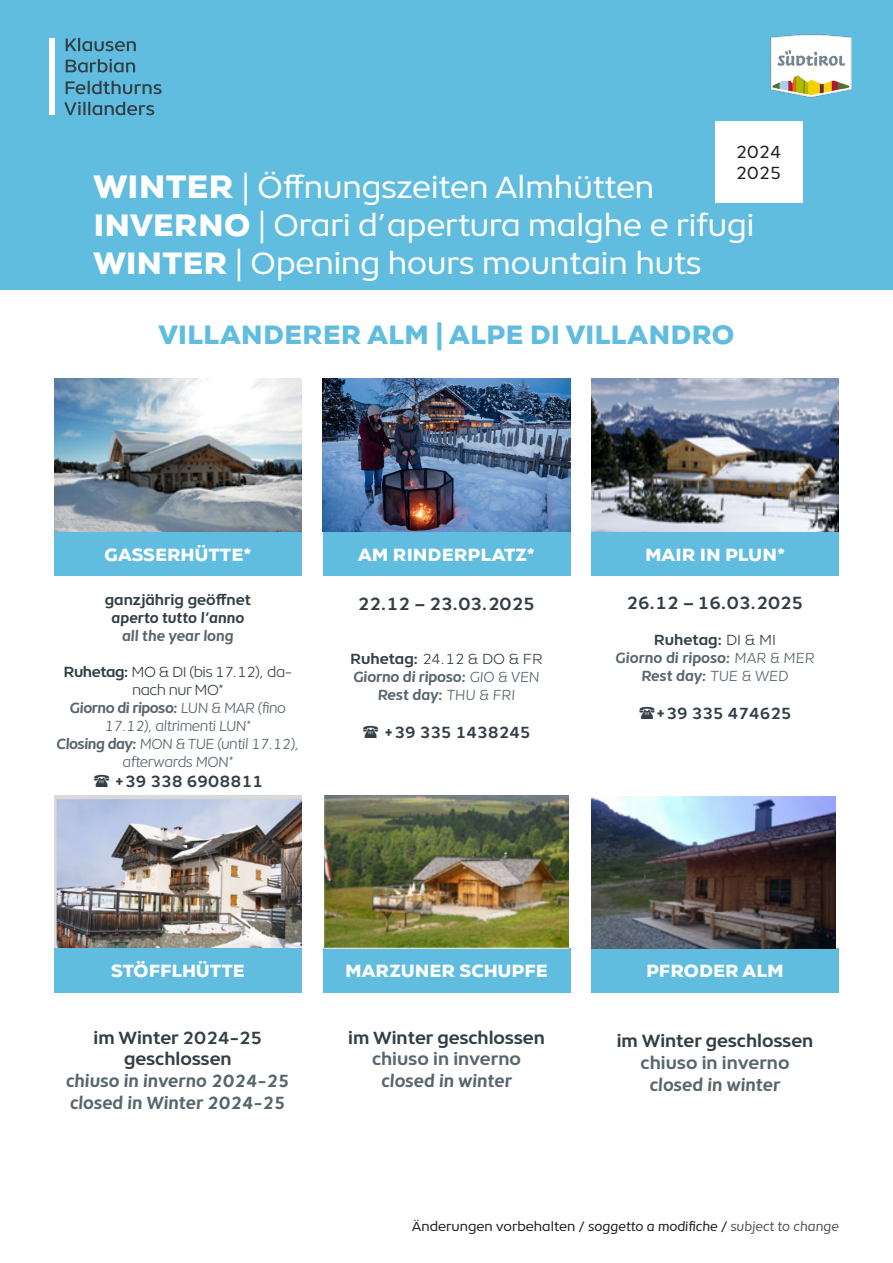
<style>
.page{position:relative;width:893px;height:1263px;background:#fff}
.page>*{position:absolute;margin:0;border:0;box-sizing:border-box;transform-origin:0 0}
.t1{font:31.5px/37.8px "Object";color:#fff}
.t2{font:900 27px "Object";color:#60bddf}
.t3{font:700 18px/21.6px "Object";color:#323f47;text-align:center}
.t4{font:900 18px "Object";color:#fff}
.t5{font:italic 700 18px/21.6px "Object";color:#58666e}
.t6{font:700 18px "Object";color:#58666e}
.t7{font:18px/21.6px "Object";color:#231f20}
.t8{font:700 16.5px "Object";color:#323f47}
.t9{font:italic 300 15px/18px "Object";letter-spacing:-.03em;color:#58666e;text-align:center}
.t10{font:italic 700 15px/18px "Object";color:#58666e;text-align:center}
.t11{font:700 15px "Object";color:#323f47}
.t12{font:italic 700 15px "Object";color:#323f47}
.t13{font:13.5px "Object";color:#231f20}
.s1{font-weight:900;font-size:33px}
.s2{font-weight:900}
.s3{font-weight:700;font-style:normal;color:#323f47}
.s4{font-style:normal;color:#323f47}
.s5{font-weight:700}
.s6{font-weight:300;font-style:normal;color:#323f47}
.s7{font-weight:300}
.s8{font-style:italic}
.s9{font-style:italic;color:#57585a}
</style>
<div class="page">
<div style="left:0;top:0;width:893px;height:289px;background:#60bddf"></div>
<img style="left:771px;top:34px;width:81px;height:64px">
<div style="left:49px;top:38px;width:6px;height:77px;background:#fff"></div>
<svg style="left:64px;top:102px;width:90px;height:13px"></svg>
<svg style="left:66px;top:81px;width:96px;height:13px"></svg>
<svg style="left:66px;top:59px;width:69px;height:13px"></svg>
<svg style="left:66px;top:38px;width:70px;height:13px"></svg>
<img style="left:54px;top:795px;width:248px;height:153px">
<div style="left:54px;top:531px;width:248px;height:45px;background:#60bddf"></div>
<div style="left:54px;top:948px;width:248px;height:45px;background:#60bddf"></div>
<div style="left:323px;top:948px;width:247px;height:45px;background:#60bddf"></div>
<div style="left:591px;top:948px;width:248px;height:45px;background:#60bddf"></div>
<div style="left:323px;top:531px;width:247px;height:45px;background:#60bddf"></div>
<div style="left:591px;top:531px;width:248px;height:45px;background:#60bddf"></div>
<div style="left:715px;top:121px;width:87px;height:82px;background:#fff"></div>
<img style="left:591px;top:378px;width:248px;height:153px">
<img style="left:324px;top:795px;width:245px;height:153px">
<img style="left:592px;top:796px;width:244px;height:152px">
<img style="left:55px;top:378px;width:247px;height:153px">
<img style="left:323px;top:378px;width:247px;height:154px">
<p class="t7" style="left:736px;top:139px;width:47px">2024<br>2025</p>
<h1 class="t1" style="left:94px;top:166px;width:662px"><span class="s1">WINTER</span> | Öffnungszeiten Almhütten<br><span class="s2">INVERNO</span> | Orari d’apertura malghe e rifugi<br><span class="s2">WINTER</span> | Opening hours mountain huts</h1>
<h2 class="t2" style="left:158px;top:313px;width:577px">VILLANDERER ALM | ALPE DI VILLANDRO</h2>
<p class="t4" style="left:104px;top:540px;width:148px">GASSERHÜTTE*</p>
<p class="t11" style="left:105px;top:588px;width:148px">ganzjährig geöffnet</p>
<p class="t12" style="left:112px;top:606px;width:134px">aperto tutto l‘anno</p>
<p class="t10" style="left:122px;top:626px;width:113px">all the year long</p>
<p class="t9" style="left:56px;top:662px;width:244px"><span class="s3">Ruhetag:</span> <span class="s4">MO &amp; DI (bis 17.12), da&shy;nach nur MO*<br></span><span class="s5">Giorno di riposo:</span> LUN &amp; MAR (fino<br>17.12), altrimenti LUN*<br><span class="s5">Closing day:</span> MON &amp; TUE (until 17.12), afterwards MON*</p>
<p class="t8" style="left:115px;top:768px;width:150px">+39 338 6908811</p>
<p class="t4" style="left:358px;top:540px;width:178px">AM RINDERPLATZ*</p>
<p class="t4" style="left:645px;top:540px;width:142px">MAIR IN PLUN*</p>
<p class="t3" style="left:358px;top:591px;width:179px">22.12 – 23.03.2025</p>
<p class="t10" style="left:350px;top:649px;width:194px"><span class="s4">Ruhetag:</span> <span class="s6">24.12 &amp; DO &amp; FR<br></span>Giorno di riposo: <span class="s7">GIO &amp; VEN<br></span>Rest day: <span class="s7">THU &amp; FRI</span></p>
<p class="t8" style="left:384px;top:719px;width:149px">+39 335 1438245</p>
<p class="t3" style="left:626px;top:590px;width:179px">26.12 – 16.03.2025</p>
<p class="t10" style="left:615px;top:629px;width:201px"><span class="s4">Ruhetag:</span> <span class="s6">DI &amp; MI<br></span>Giorno di riposo: <span class="s7">MAR &amp; MER<br></span>Rest day: <span class="s7">TUE &amp; WED</span></p>
<p class="t8" style="left:656px;top:700px;width:137px">+39 335 474625</p>
<p class="t4" style="left:111px;top:957px;width:135px">STÖFFLHÜTTE</p>
<p class="t4" style="left:345px;top:957px;width:204px">MARZUNER SCHUPFE</p>
<p class="t4" style="left:646px;top:957px;width:139px">PFRODER ALM</p>
<p class="t3" style="left:93px;top:1025px;width:170px">im Winter 2024-25 geschlossen</p>
<p class="t5" style="left:66px;top:1068px;width:225px">chiuso in inverno 2024-25 closed in Winter 2024-25</p>
<p class="t3" style="left:348px;top:1025px;width:198px">im Winter geschlossen</p>
<p class="t6" style="left:372px;top:1045px;width:150px">chiuso in inverno</p>
<p class="t5" style="left:381px;top:1068px;width:132px">closed in winter</p>
<p class="t3" style="left:617px;top:1029px;width:198px">im Winter geschlossen</p>
<p class="t6" style="left:641px;top:1049px;width:150px">chiuso in inverno</p>
<p class="t5" style="left:650px;top:1072px;width:132px">closed in winter</p>
<p class="t13" style="left:412px;top:1215px;width:429px">Änderungen vorbehalten / <span class="s8">soggetto a modifiche /</span> <span class="s9">subject to change</span></p>
</div>
